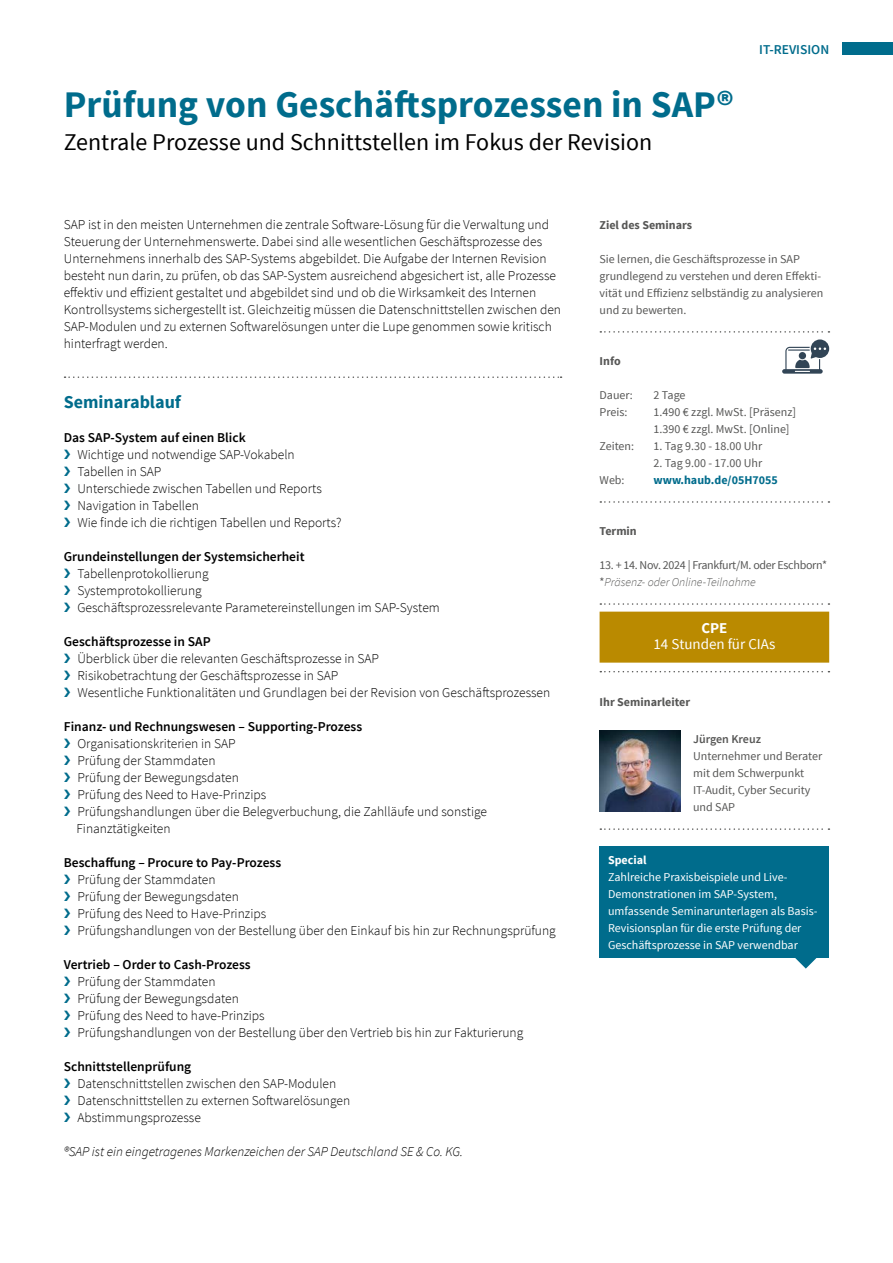
<style>
.page{position:relative;width:893px;height:1263px;background:#fff}
.page>*{position:absolute;margin:0;border:0;box-sizing:border-box;transform-origin:0 0}
.t1{font:700 37.5px "Source Sans Pro";color:#006c8c}
.t2{font:24px "Source Sans Pro";color:#000}
.t3{font:700 18px "Source Sans Pro";color:#006c8c}
.t4{font:15px "Source Sans Pro";color:#fff}
.t5{font:700 15px "Source Sans Pro";color:#fff}
.t6{font:300 13.5px/17px "Source Sans Pro";color:#000}
.t7{font:italic 300 13.5px "Source Sans Pro";color:#000}
.t8{font:600 13.5px "Source Sans Pro";color:#000}
.t9{font:600 13.5px "Source Sans Pro";color:#006c8c}
.t10{font:12px/17px "Source Sans Pro";color:#575756}
.t11{font:12px/17px "Source Sans Pro";color:#fff}
.t12{font:12px/17px "Source Sans Pro";letter-spacing:-.025em;color:#575756}
.t13{font:700 12px "Source Sans Pro";color:#575756}
.t14{font:700 12px "Source Sans Pro";color:#006c8c}
.t15{font:600 12px "Source Sans Pro";color:#575756}
.t16{font:700 12px "Source Sans Pro";color:#fff}
.s1{font-weight:600}
.s2{color:#006c8c}
.s3{font-weight:300;font-style:italic}
</style>
<div class="page">
<div style="left:842px;top:43px;width:51px;height:12px;background:#006c8c"></div>
<svg style="left:600px;top:331px;width:229px;height:2px"></svg>
<svg style="left:600px;top:501px;width:229px;height:2px"></svg>
<svg style="left:600px;top:603px;width:229px;height:2px"></svg>
<div style="left:600px;top:612px;width:229px;height:51px;background:#ba8a00"></div>
<svg style="left:600px;top:671px;width:229px;height:1px"></svg>
<svg style="left:600px;top:828px;width:229px;height:2px"></svg>
<img style="left:600px;top:731px;width:80px;height:80px">
<div style="left:600px;top:846px;width:229px;height:111px;background:#006c8c"></div>
<svg style="left:791px;top:957px;width:30px;height:11px"></svg>
<svg style="left:782px;top:339px;width:47px;height:35px"></svg>
<svg style="left:65px;top:376px;width:497px;height:2px"></svg>
<h1 class="t1" style="left:64px;top:81px;width:672px">Prüfung von Geschäftsprozessen in SAP®</h1>
<h2 class="t2" style="left:64px;top:128px;width:590px">Zentrale Prozesse und Schnittstellen im Fokus der Revision</h2>
<p class="t9" style="left:759px;top:40px;width:71px">IT-REVISION</p>
<p class="t6" style="left:64px;top:216px;width:499px">SAP ist in den meisten Unternehmen die zentrale Software-Lösung für die Verwaltung und Steuerung der Unternehmenswerte. Dabei sind alle wesentlichen Geschäftsprozesse des Unternehmens innerhalb des SAP-Systems abgebildet. Die Aufgabe der Internen Revision besteht nun darin, zu prüfen, ob das SAP-System ausreichend abgesichert ist, alle Prozesse effektiv und effizient gestaltet und abgebildet sind und ob die Wirksamkeit des Internen Kontrollsystems sichergestellt ist. Gleichzeitig müssen die Datenschnittstellen zwischen den SAP-Modulen und zu externen Softwarelösungen unter die Lupe genommen sowie kritisch hinterfragt werden.</p>
<h3 class="t3" style="left:64px;top:390px;width:119px">Seminarablauf</h3>
<p class="t6" style="left:64px;top:429px;width:279px"><span class="s1">Das SAP-System auf einen Blick<br></span><span class="s2">❯</span> Wichtige und notwendige SAP-Vokabeln<br><span class="s2">❯</span> Tabellen in SAP<br><span class="s2">❯</span> Unterschiede zwischen Tabellen und Reports<br><span class="s2">❯</span> Navigation in Tabellen<br><span class="s2">❯</span> Wie finde ich die richtigen Tabellen und Reports?</p>
<p class="t6" style="left:64px;top:548px;width:377px"><span class="s1">Grundeinstellungen der Systemsicherheit<br></span><span class="s2">❯</span> Tabellenprotokollierung<br><span class="s2">❯</span> Systemprotokollierung<br><span class="s2">❯</span> Geschäftsprozessrelevante Parametereinstellungen im SAP-System</p>
<p class="t6" style="left:64px;top:633px;width:488px"><span class="s1">Geschäftsprozesse in SAP<br></span><span class="s2">❯</span> Überblick über die relevanten Geschäftsprozesse in SAP<br><span class="s2">❯</span> Risikobetrachtung der Geschäftsprozesse in SAP<br><span class="s2">❯</span> Wesentliche Funktionalitäten und Grundlagen bei der Revision von Geschäftsprozessen</p>
<p class="t8" style="left:64px;top:718px;width:300px">Finanz- und Rechnungswesen – Supporting-Prozess</p>
<p class="t6" style="left:64px;top:735px;width:173px"><span class="s2">❯</span> Organisationskriterien in SAP</p>
<p class="t6" style="left:64px;top:752px;width:153px"><span class="s2">❯</span> Prüfung der Stammdaten</p>
<p class="t6" style="left:64px;top:769px;width:177px"><span class="s2">❯</span> Prüfung der Bewegungsdaten</p>
<p class="t6" style="left:64px;top:786px;width:204px"><span class="s2">❯</span> Prüfung des Need to Have-Prinzips</p>
<p class="t6" style="left:64px;top:803px;width:425px"><span class="s2">❯</span> Prüfungshandlungen über die Belegverbuchung, die Zahlläufe und sonstige</p>
<p class="t6" style="left:77px;top:820px;width:96px">Finanztätigkeiten</p>
<p class="t6" style="left:64px;top:854px;width:493px"><span class="s1">Beschaffung – Procure to Pay-Prozess<br></span><span class="s2">❯</span> Prüfung der Stammdaten<br><span class="s2">❯</span> Prüfung der Bewegungsdaten<br><span class="s2">❯</span> Prüfung des Need to Have-Prinzips<br><span class="s2">❯</span> Prüfungshandlungen von der Bestellung über den Einkauf bis hin zur Rechnungsprüfung</p>
<p class="t6" style="left:64px;top:956px;width:461px"><span class="s1">Vertrieb – Order to Cash-Prozess<br></span><span class="s2">❯</span> Prüfung der Stammdaten<br><span class="s2">❯</span> Prüfung der Bewegungsdaten<br><span class="s2">❯</span> Prüfung des Need to have-Prinzips<br><span class="s2">❯</span> Prüfungshandlungen von der Bestellung über den Vertrieb bis hin zur Fakturierung</p>
<p class="t6" style="left:64px;top:1058px;width:288px"><span class="s1">Schnittstellenprüfung<br></span><span class="s2">❯</span> Datenschnittstellen zwischen den SAP-Modulen<br><span class="s2">❯</span> Datenschnittstellen zu externen Softwarelösungen <span class="s2">❯</span> Abstimmungsprozesse</p>
<p class="t7" style="left:64px;top:1143px;width:401px">®SAP ist ein eingetragenes Markenzeichen der SAP Deutschland SE &amp; Co. KG.</p>
<p class="t13" style="left:600px;top:217px;width:94px">Ziel des Seminars</p>
<p class="t10" style="left:600px;top:251px;width:225px">Sie lernen, die Geschäftsprozesse in SAP grundlegend zu verstehen und deren Effekti&shy;vität und Effizienz selbständig zu analysieren und zu bewerten.</p>
<p class="t13" style="left:600px;top:353px;width:23px">Info</p>
<p class="t10" style="left:600px;top:387px;width:35px">Dauer:</p>
<p class="t10" style="left:654px;top:387px;width:33px">2 Tage</p>
<p class="t10" style="left:600px;top:404px;width:29px">Preis:</p>
<p class="t10" style="left:654px;top:404px;width:144px">1.490 € zzgl. MwSt. [Präsenz]<br>1.390 € zzgl. MwSt. [Online]</p>
<p class="t10" style="left:600px;top:438px;width:36px">Zeiten:</p>
<p class="t10" style="left:654px;top:438px;width:110px">1. Tag 9.30 - 18.00 Uhr</p>
<p class="t10" style="left:654px;top:455px;width:110px">2. Tag 9.00 - 17.00 Uhr</p>
<p class="t10" style="left:600px;top:472px;width:27px">Web:</p>
<p class="t14" style="left:654px;top:472px;width:126px">www.haub.de/05H7055</p>
<p class="t13" style="left:600px;top:523px;width:39px">Termin</p>
<p class="t12" style="left:600px;top:557px;width:229px">13. + 14. Nov. 2024 | Frankfurt/M. oder Eschborn* *<span class="s3">Präsenz- oder Online-Teilnahme</span></p>
<p class="t5" style="left:701px;top:618px;width:28px">CPE</p>
<p class="t4" style="left:653px;top:635px;width:123px">14 Stunden für CIAs</p>
<p class="t13" style="left:600px;top:695px;width:92px">Ihr Seminarleiter</p>
<p class="t15" style="left:693px;top:732px;width:69px">Jürgen Kreuz</p>
<p class="t10" style="left:693px;top:748px;width:131px">Unternehmer und Berater mit dem Schwerpunkt<br>IT-Audit, Cyber Security und SAP</p>
<p class="t16" style="left:608px;top:852px;width:40px">Special</p>
<p class="t11" style="left:608px;top:868px;width:211px">Zahlreiche Praxisbeispiele und Live-Demonstrationen im SAP-System, umfassende Seminarunterlagen als Basis-Revisionsplan für die erste Prüfung der Geschäftsprozesse in SAP verwendbar</p>
</div>
